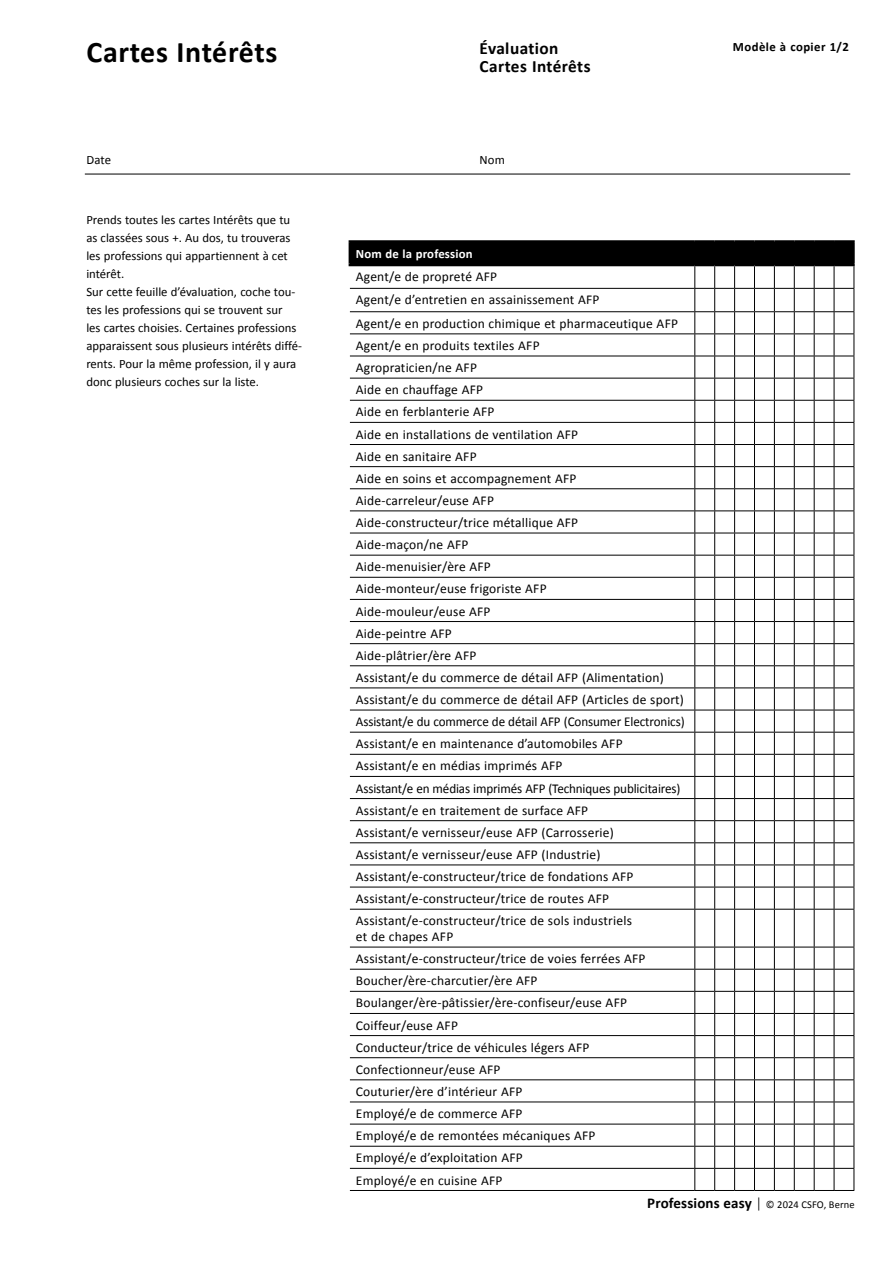
<style>
.page{position:relative;width:893px;height:1263px;background:#fff}
.page>*{position:absolute;margin:0;border:0;box-sizing:border-box;transform-origin:0 0}
.t1{font:700 30px "Calibri";letter-spacing:.02em;color:#000}
.t2{font:700 17.25px "Calibri";letter-spacing:.025em;color:#000}
.t3{font:700 15px "Calibri";letter-spacing:.01em;color:#000}
.t4{font:13.5px/22.2px "Calibri";letter-spacing:.015em;color:#000}
.t5{font:12.75px/18px "Calibri";color:#000}
.t6{font:700 12.75px "Calibri";letter-spacing:.015em;color:#fff}
.t7{font:700 12.75px "Calibri";letter-spacing:.035em;color:#000}
.s1{font-weight:300}
.s2{font-weight:400;font-size:10.5px}
</style>
<div class="page">
<hr style="left:85px;top:174px;width:765px;height:1px;background:#000">
<hr style="left:349px;top:243px;width:2px;height:21px;background:#000">
<hr style="left:349px;top:240px;width:346px;height:3px;background:#000">
<hr style="left:349px;top:264px;width:346px;height:2px;background:#000">
<hr style="left:695px;top:240px;width:20px;height:3px;background:#000">
<hr style="left:715px;top:240px;width:20px;height:3px;background:#000">
<hr style="left:735px;top:240px;width:19px;height:3px;background:#000">
<hr style="left:754px;top:240px;width:20px;height:3px;background:#000">
<hr style="left:774px;top:240px;width:20px;height:3px;background:#000">
<hr style="left:794px;top:240px;width:20px;height:3px;background:#000">
<hr style="left:814px;top:240px;width:20px;height:3px;background:#000">
<hr style="left:834px;top:240px;width:21px;height:3px;background:#000">
<hr style="left:350px;top:947px;width:345px;height:1px;background:#000">
<hr style="left:350px;top:969px;width:345px;height:1px;background:#000">
<hr style="left:350px;top:991px;width:345px;height:1px;background:#000">
<hr style="left:350px;top:1013px;width:345px;height:1px;background:#000">
<hr style="left:350px;top:1035px;width:345px;height:1px;background:#000">
<hr style="left:350px;top:1057px;width:345px;height:1px;background:#000">
<hr style="left:694px;top:909px;width:1px;height:38px;background:#000">
<hr style="left:714px;top:909px;width:1px;height:38px;background:#000">
<hr style="left:734px;top:909px;width:1px;height:38px;background:#000">
<hr style="left:754px;top:909px;width:1px;height:38px;background:#000">
<hr style="left:774px;top:909px;width:1px;height:38px;background:#000">
<hr style="left:794px;top:909px;width:1px;height:38px;background:#000">
<hr style="left:814px;top:909px;width:1px;height:38px;background:#000">
<hr style="left:834px;top:909px;width:1px;height:38px;background:#000">
<hr style="left:854px;top:909px;width:1px;height:38px;background:#000">
<svg style="left:350px;top:242px;width:505px;height:668px"></svg>
<hr style="left:350px;top:1079px;width:345px;height:1px;background:#000">
<hr style="left:350px;top:1101px;width:345px;height:1px;background:#000">
<hr style="left:350px;top:1124px;width:345px;height:1px;background:#000">
<hr style="left:350px;top:1146px;width:345px;height:1px;background:#000">
<hr style="left:350px;top:1168px;width:345px;height:1px;background:#000">
<hr style="left:350px;top:1190px;width:345px;height:1px;background:#000">
<svg style="left:694px;top:947px;width:161px;height:244px"></svg>
<h1 class="t1" style="left:87px;top:31px;width:192px">Cartes Intérêts</h1>
<p class="t2" style="left:480px;top:36px;width:80px">Évaluation</p>
<p class="t7" style="left:733px;top:38px;width:118px">Modèle à copier 1/2</p>
<p class="t2" style="left:480px;top:54px;width:112px">Cartes Intérêts</p>
<p class="t5" style="left:86px;top:151px;width:26px">Date</p>
<p class="t5" style="left:479px;top:151px;width:27px">Nom</p>
<p class="t5" style="left:86px;top:210px;width:217px">Prends toutes les cartes Intérêts que tu as classées sous +. Au dos, tu trouveras les professions qui appartiennent à cet intérêt.<br>Sur cette feuille d’évaluation, coche tou&shy;tes les professions qui se trouvent sur<br>les cartes choisies. Certaines professions apparaissent sous plusieurs intérêts diffé&shy;rents. Pour la même profession, il y aura donc plusieurs coches sur la liste.</p>
<p class="t6" style="left:356px;top:245px;width:118px">Nom de la profession</p>
<p class="t4" style="left:356px;top:265px;width:324px;line-height:23.4px">Agent/e de propreté AFP<br>Agent/e d’entretien en assainissement AFP<br>Agent/e en production chimique et pharmaceutique AFP</p>
<p class="t4" style="left:356px;top:334px;width:330px">Agent/e en produits textiles AFP<br>Agropraticien/ne AFP<br>Aide en chauffage AFP<br>Aide en ferblanterie AFP<br>Aide en installations de ventilation AFP<br>Aide en sanitaire AFP<br>Aide en soins et accompagnement AFP Aide-carreleur/euse AFP<br>Aide-constructeur/trice métallique AFP<br>Aide-maçon/ne AFP<br>Aide-menuisier/ère AFP<br>Aide-monteur/euse frigoriste AFP<br>Aide-mouleur/euse AFP<br>Aide-peintre AFP<br>Aide-plâtrier/ère AFP<br>Assistant/e du commerce de détail AFP (Alimentation)<br>Assistant/e du commerce de détail AFP (Articles de sport)<br>Assistant/e du commerce de détail AFP (Consumer Electronics)<br>Assistant/e en maintenance d’automobiles AFP Assistant/e en médias imprimés AFP<br>Assistant/e en médias imprimés AFP (Techniques publicitaires)<br>Assistant/e en traitement de surface AFP<br>Assistant/e vernisseur/euse AFP (Carrosserie)<br>Assistant/e vernisseur/euse AFP (Industrie)<br>Assistant/e-constructeur/trice de fondations AFP Assistant/e-constructeur/trice de routes AFP Assistant/e-constructeur/trice de sols industriels</p>
<p class="t4" style="left:356px;top:925px;width:291px">et de chapes AFP<br>Assistant/e-constructeur/trice de voies ferrées AFP Boucher/ère-charcutier/ère AFP Boulanger/ère-pâtissier/ère-confiseur/euse AFP Coiffeur/euse AFP<br>Conducteur/trice de véhicules légers AFP Confectionneur/euse AFP<br>Couturier/ère d’intérieur AFP<br>Employé/e de commerce AFP<br>Employé/e de remontées mécaniques AFP Employé/e d’exploitation AFP<br>Employé/e en cuisine AFP</p>
<p class="t3" style="left:647px;top:1192px;width:209px">Professions easy <span class="s1">|</span> <span class="s2">© 2024 CSFO, Berne</span></p>
</div>
